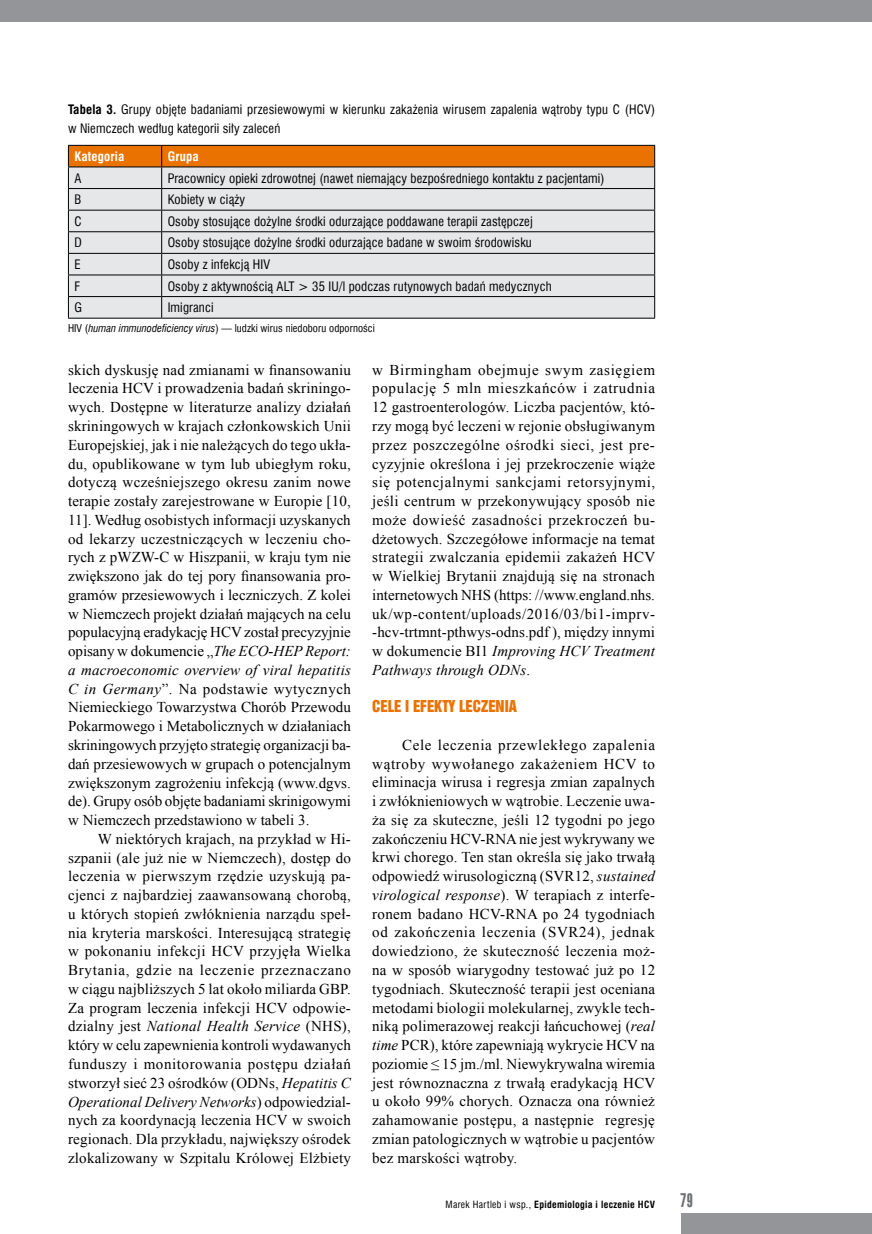
<style>
.page{position:relative;width:872px;height:1234px;background:#fff}
.page>*{position:absolute;margin:0;border:0;box-sizing:border-box;transform-origin:0 0}
.t1{font:18px "Swis 924 EU";color:#6d6e71}
.t2{font:15px/18.8px "Times New Roman";letter-spacing:.01em;color:#000;text-align:justify}
.t3{font:15px "Swis 921 EU";color:#ea7200}
.t4{font:12.75px/18.8px "Swis 721 Cn EU";letter-spacing:.01em;color:#000}
.t5{font:700 12.75px "Swis 721 Cn EU";letter-spacing:.015em;color:#fff}
.t6{font:10.5px "Swis 721 Cn EU";letter-spacing:.005em;color:#000}
.t7{font:700 9.75px "Swis 721 Cn EU";letter-spacing:.03em;color:#000}
.s1{font-weight:700}
.s2{font-style:italic}
.s3{font-weight:400}
</style>
<div class="page">
<div style="left:0;top:0;width:872px;height:21px;background:#939598"></div>
<div style="left:680px;top:1212px;width:192px;height:21px;background:#939598"></div>
<hr style="left:68px;top:318px;width:94px;height:1px;background:#000">
<hr style="left:162px;top:318px;width:493px;height:1px;background:#000">
<svg style="left:68px;top:145px;width:587px;height:173px;background:#dbcec1"></svg>
<hr style="left:68px;top:166px;width:94px;height:1px;background:#000">
<hr style="left:162px;top:166px;width:493px;height:1px;background:#000">
<p class="t4" style="left:68px;top:100px;width:588px"><span class="s1">Tabela 3.</span> Grupy objęte badaniami przesiewowymi w kierunku zakażenia wirusem zapalenia wątroby typu C (HCV) w Niemczech według kategorii siły zaleceń</p>
<p class="t5" style="left:74px;top:149px;width:51px">Kategoria</p>
<p class="t5" style="left:168px;top:149px;width:33px">Grupa</p>
<p class="t4" style="left:74px;top:168px;width:9px">A</p>
<p class="t4" style="left:168px;top:168px;width:438px">Pracownicy opieki zdrowotnej (nawet niemający bezpośredniego kontaktu z pacjentami)</p>
<p class="t4" style="left:74px;top:190px;width:8px">B</p>
<p class="t4" style="left:168px;top:190px;width:79px">Kobiety w ciąży</p>
<p class="t4" style="left:74px;top:212px;width:9px">C</p>
<p class="t4" style="left:168px;top:212px;width:366px">Osoby stosujące dożylne środki odurzające poddawane terapii zastępczej</p>
<p class="t4" style="left:74px;top:233px;width:9px">D</p>
<p class="t4" style="left:168px;top:233px;width:366px">Osoby stosujące dożylne środki odurzające badane w swoim środowisku</p>
<p class="t4" style="left:74px;top:255px;width:8px">E</p>
<p class="t4" style="left:168px;top:255px;width:104px">Osoby z infekcją HIV</p>
<p class="t4" style="left:74px;top:276px;width:7px">F</p>
<p class="t4" style="left:168px;top:276px;width:385px">Osoby z aktywnością ALT &gt; 35 IU/l podczas rutynowych badań medycznych</p>
<p class="t4" style="left:74px;top:298px;width:9px">G</p>
<p class="t4" style="left:168px;top:298px;width:47px">Imigranci</p>
<p class="t6" style="left:68px;top:321px;width:308px">HIV (<span class="s2">human immunodeficiency virus</span>) — ludzki wirus niedoboru odporności</p>
<p class="t2" style="left:68px;top:360px;width:284px">skich dyskusję nad zmianami w finansowaniu leczenia HCV i prowadzenia badań skriningo&shy;wych. Dostępne w literaturze analizy działań skriningowych w krajach członkowskich Unii Europejskiej, jak i nie należących do tego ukła&shy;du, opublikowane w tym lub ubiegłym roku, dotyczą wcześniejszego okresu zanim nowe terapie zostały zarejestrowane w Europie [10, 11]. Według osobistych informacji uzyskanych od lekarzy uczestniczących w leczeniu cho&shy;rych z pWZW-C w Hiszpanii, w kraju tym nie zwiększono jak do tej pory finansowania pro&shy;gramów przesiewowych i leczniczych. Z kolei w Niemczech projekt działań mających na celu populacyjną eradykację HCV został precyzyjnie opisany w dokumencie „<span class="s2">The ECO-HEP Report: a macroeconomic overview of viral hepatitis C in Germany</span>”. Na podstawie wytycznych Niemieckiego Towarzystwa Chorób Przewodu Pokarmowego i Metabolicznych w działaniach skriningowych przyjęto strategię organizacji ba&shy;dań przesiewowych w grupach o potencjalnym zwiększonym zagrożeniu infekcją (www.dgvs. de). Grupy osób objęte badaniami skrinigowymi w Niemczech przedstawiono w tabeli 3.</p>
<p class="t2" style="left:68px;top:828px;width:284px;text-indent:30px">W niektórych krajach, na przykład w Hi&shy;szpanii (ale już nie w Niemczech), dostęp do leczenia w pierwszym rzędzie uzyskują pa&shy;cjenci z najbardziej zaawansowaną chorobą, u których stopień zwłóknienia narządu speł&shy;nia kryteria marskości. Interesującą strategię w pokonaniu infekcji HCV przyjęła Wielka Brytania, gdzie na leczenie przeznaczano w ciągu najbliższych 5 lat około miliarda GBP.<br>Za program leczenia infekcji HCV odpowie&shy;dzialny jest <span class="s2">National Health Service</span> (NHS), który w celu zapewnienia kontroli wydawanych funduszy i monitorowania postępu działań stworzył sieć 23 ośrodków (ODNs, <span class="s2">Hepatitis C Operational Delivery Networks</span>) odpowiedzial&shy;nych za koordynacją leczenia HCV w swoich regionach. Dla przykładu, największy ośrodek zlokalizowany w Szpitalu Królowej Elżbiety</p>
<p class="t2" style="left:372px;top:360px;width:285px">w Birmingham obejmuje swym zasięgiem populację 5 mln mieszkańców i zatrudnia 12 gastroenterologów. Liczba pacjentów, któ&shy;rzy mogą być leczeni w rejonie obsługiwanym przez poszczególne ośrodki sieci, jest pre&shy;cyzyjnie określona i jej przekroczenie wiąże się potencjalnymi sankcjami retorsyjnymi, jeśli centrum w przekonywujący sposób nie może dowieść zasadności przekroczeń bu&shy;dżetowych. Szczegółowe informacje na temat strategii zwalczania epidemii zakażeń HCV w Wielkiej Brytanii znajdują się na stronach internetowych NHS (https: //www.england.nhs. uk/wp-content/uploads/2016/03/bi1-imprv--hcv-trtmnt-pthwys-odns.pdf ), między innymi w dokumencie BI1 <span class="s2">Improving HCV Treatment Pathways through ODNs</span>.</p>
<p class="t3" style="left:372px;top:696px;width:146px">CELE I EFEKTY LECZENIA</p>
<p class="t2" style="left:372px;top:734px;width:285px;text-indent:30px">Cele leczenia przewlekłego zapalenia wątroby wywołanego zakażeniem HCV to eliminacja wirusa i regresja zmian zapalnych i zwłóknieniowych w wątrobie. Leczenie uwa&shy;ża się za skuteczne, jeśli 12 tygodni po jego zakończeniu HCV-RNA nie jest wykrywany we krwi chorego. Ten stan określa się jako trwałą odpowiedź wirusologiczną (SVR12, <span class="s2">sustained virological response</span>). W terapiach z interfe&shy;ronem badano HCV-RNA po 24 tygodniach od zakończenia leczenia (SVR24), jednak dowiedziono, że skuteczność leczenia moż&shy;na w sposób wiarygodny testować już po 12 tygodniach. Skuteczność terapii jest oceniana metodami biologii molekularnej, zwykle tech&shy;niką polimerazowej reakcji łańcuchowej (<span class="s2">real time</span> PCR), które zapewniają wykrycie HCV na poziomie ≤ 15 jm./ml. Niewykrywalna wiremia jest równoznaczna z trwałą eradykacją HCV u około 99% chorych. Oznacza ona również zahamowanie postępu, a następnie regresję zmian patologicznych w wątrobie u pacjentów bez marskości wątroby.</p>
<p class="t7" style="left:445px;top:1198px;width:211px"><span class="s3">Marek Hartleb i wsp.,</span> Epidemiologia i leczenie HCV</p>
<p class="t1" style="left:680px;top:1188px;width:14px">79</p>
</div>
